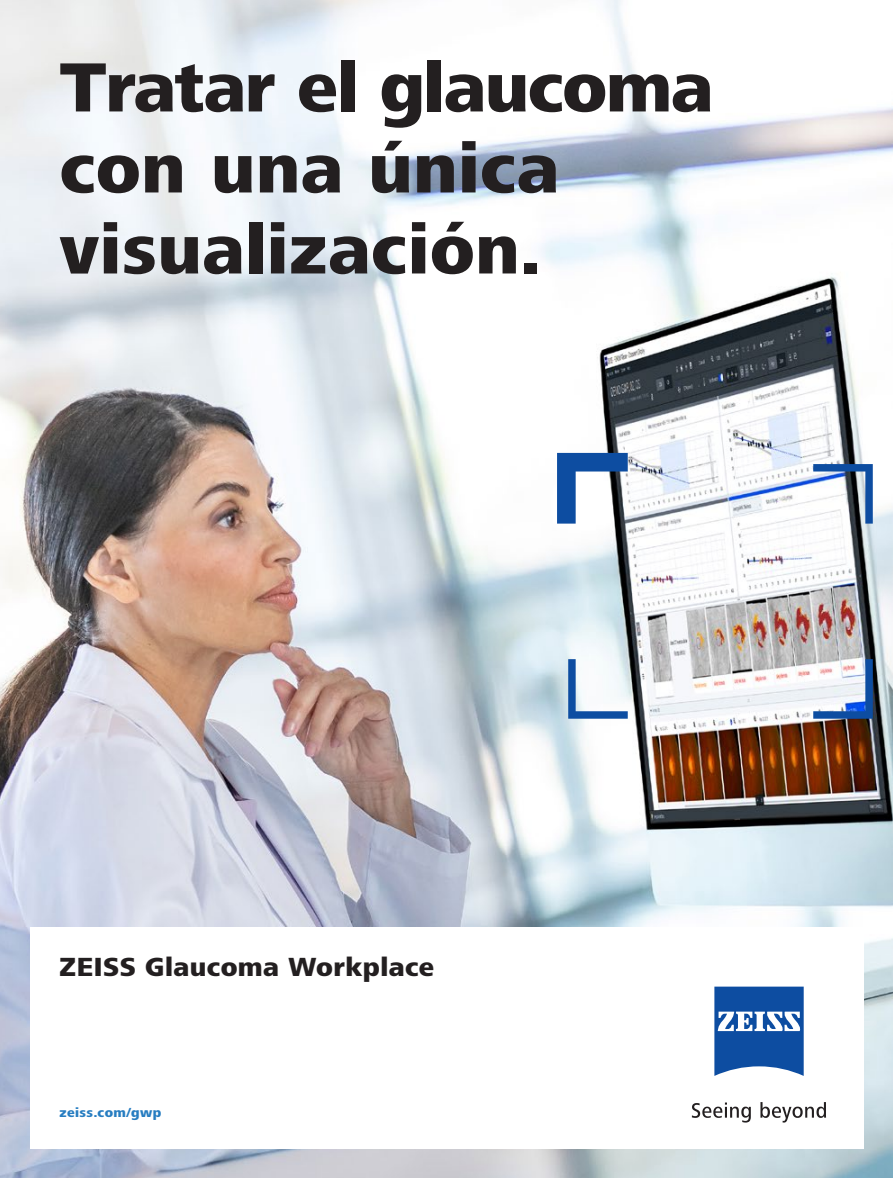
<style>
.page{position:relative;width:893px;height:1178px;background:#fff}
.page>*{position:absolute;margin:0;border:0;box-sizing:border-box;transform-origin:0 0}
.t1{font:800 72px/81px "ZEISS Frutiger Next W1 G";letter-spacing:.005em;color:#231f20}
.t2{font:800 27px "ZEISS Frutiger Next W1 G";letter-spacing:.015em;color:#231f20}
.t3{font:800 13.5px "ZEISS Frutiger Next W1 G";letter-spacing:.03em;color:#277dc1}
</style>
<div class="page">
<img style="left:0;top:0;width:893px;height:1178px">
<div style="left:30px;top:927px;width:833px;height:221px;background:#fff"></div>
<svg style="left:557px;top:453px;width:71px;height:71px"></svg>
<svg style="left:568px;top:659px;width:60px;height:60px"></svg>
<svg style="left:813px;top:464px;width:60px;height:60px"></svg>
<svg style="left:813px;top:659px;width:60px;height:60px"></svg>
<svg style="left:714px;top:986px;width:90px;height:90px"></svg>
<svg style="left:692px;top:1102px;width:59px;height:20px"></svg>
<svg style="left:760px;top:1102px;width:66px;height:20px"></svg>
<p class="t1" style="left:60px;top:44px;width:655px">Tratar el glaucoma con una única visualización.</p>
<p class="t2" style="left:60px;top:948px;width:376px">ZEISS Glaucoma Workplace</p>
<p class="t3" style="left:60px;top:1103px;width:103px">zeiss.com/gwp</p>
</div>
